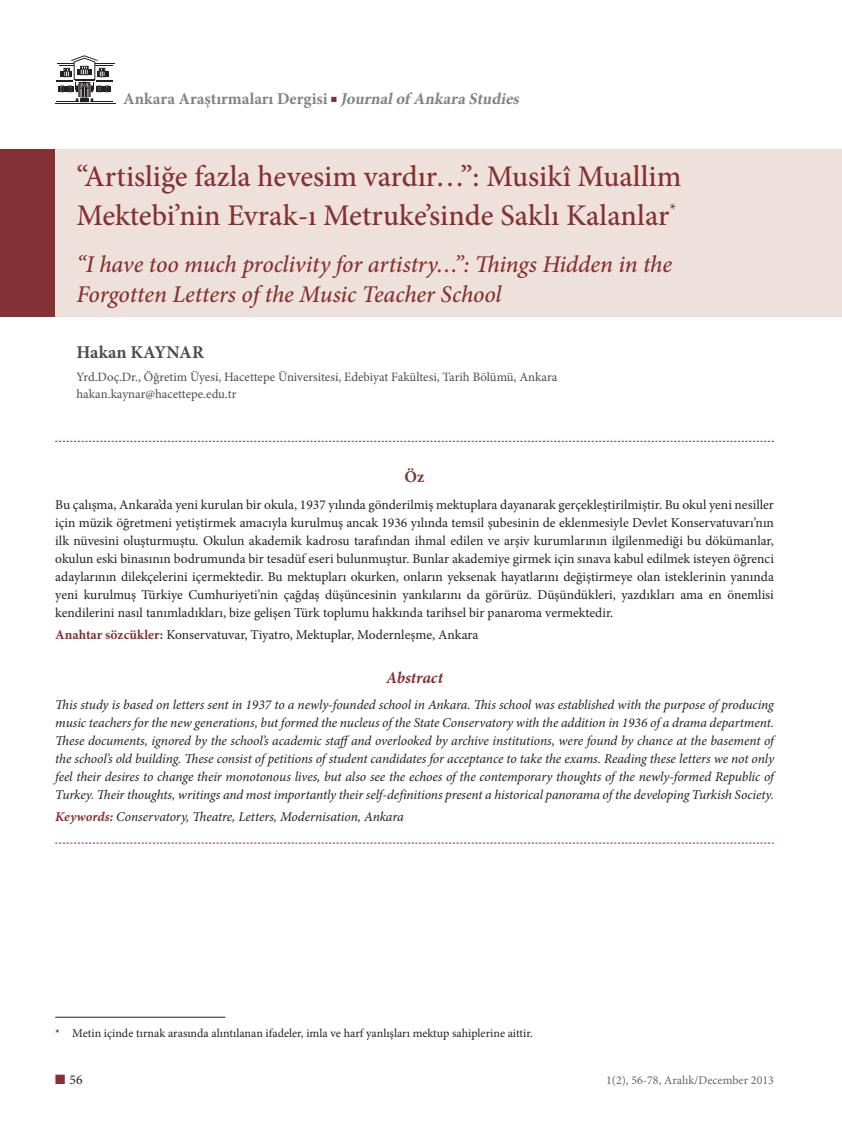
<style>
.page{position:relative;width:842px;height:1127px;background:#fff}
.page>*{position:absolute;margin:0;border:0;box-sizing:border-box;transform-origin:0 0}
.t1{font:500 30px/39px "Minion Pro";color:#843034}
.t2{font:italic 500 24px/30px "Minion Pro";letter-spacing:-.005em;color:#843034}
.t3{font:700 18px "Minion Pro";letter-spacing:.005em;color:#4b4c4d}
.t4{font:700 16.5px "Minion Pro";color:#808285}
.t5{font:italic 700 16.5px "Minion Pro";letter-spacing:-.005em;color:#843034}
.t6{font:700 16.5px "Minion Pro";color:#843034}
.t7{font:13.5px/18px "Minion Pro";letter-spacing:-.005em;color:#231f20;text-align:justify}
.t8{font:italic 13.5px/18px "Minion Pro";letter-spacing:-.005em;color:#231f20;text-align:justify}
.t9{font:12.75px/17.2px "Minion Pro";color:#4b4c4d}
.t10{font:12px "Minion Pro";color:#231f20}
.t11{font:12px "Minion Pro";color:#636366}
.s1{color:#843034}
.s2{font-style:italic}
.s3{font-weight:700;color:#843034}
</style>
<div class="page">
<div style="left:0;top:149px;width:55px;height:168px;background:#843034"></div>
<div style="left:55px;top:149px;width:787px;height:168px;background:#eee1db"></div>
<hr style="left:55px;top:103px;width:60px;height:1px;background:#231f20">
<svg style="left:56px;top:55px;width:59px;height:48px"></svg>
<svg style="left:55px;top:441px;width:719px;height:1px"></svg>
<svg style="left:55px;top:843px;width:719px;height:1px"></svg>
<hr style="left:55px;top:1017px;width:170px;height:1px;background:#231f20">
<p class="t4" style="left:123px;top:87px;width:401px">Ankara Araştırmaları Dergisi <span class="s1">■</span> <span class="s2">Journalof Ankara Studies</span></p>
<h1 class="t1" style="left:77px;top:157px;width:606px">“Artisliğe fazla hevesim vardır…”: Musikî Muallim<br>Mektebi’nin Evrak-ı Metruke’sinde Saklı Kalanlar<sup>*</sup></h1>
<h2 class="t2" style="left:77px;top:249px;width:597px">“I have too much proclivity for artistry…”: Things Hidden in the<br>Forgotten Letters of the Music Teacher School</h2>
<h3 class="t3" style="left:77px;top:339px;width:129px">Hakan Kayna r</h3>
<p class="t9" style="left:77px;top:368px;width:482px">Yrd.Doç.Dr., Öğretim Üyesi, Hacettepe Üniversitesi, Edebiyat Fakültesi, Tarih Bölümü, Ankara hakan.kaynar@hacettepe.edu.tr</p>
<p class="t6" style="left:405px;top:465px;width:21px">Öz</p>
<p class="t7" style="left:55px;top:496px;width:720px">Bu çalışma, Ankara’da yeni kurulan bir okula, 1937 yılında gönderilmiş mektuplara dayanarak gerçekleştirilmiştir. Bu okul yeni nesiller için müzik öğretmeni yetiştirmek amacıyla kurulmuş ancak 1936 yılında temsil şubesinin de eklenmesiyle Devlet Konservatuvarı’nın ilk nüvesini oluşturmuştu. Okulun akademik kadrosu tarafından ihmal edilen ve arşiv kurumlarının ilgilenmediği bu dökümanlar, okulun eski binasının bodrumunda bir tesadüf eseri bulunmuştur. Bunlar akademiye girmek için sınava kabul edilmek isteyen öğrenci adaylarının dilekçelerini içermektedir. Bu mektupları okurken, onların yeksenak hayatlarını değiştirmeye olan isteklerinin yanında yeni kurulmuş Türkiye Cumhuriyeti’nin çağdaş düşüncesinin yankılarını da görürüz. Düşündükleri, yazdıkları ama en önemlisi kendilerini nasıl tanımladıkları, bize gelişen Türk toplumu hakkında tarihsel bir panaroma vermektedir.</p>
<p class="t7" style="left:55px;top:626px;width:425px"><span class="s3">Anahtar sözcükler:</span> Konservatuvar, Tiyatro, Mektuplar, Modernleşme, Ankara</p>
<p class="t5" style="left:386px;top:666px;width:58px">Abstract</p>
<p class="t8" style="left:55px;top:696px;width:720px">This study is based on letters sent in 1937 to a newly-founded school in Ankara. This school was established with the purpose of producing music teachers for the new generations, but formed the nucleus of the State Conservatory with the addition in 1936 of a drama department.<br>These documents, ignored by the school’s academic staffand overlooked by archive institutions, were found by chance at the basement of the school’s old building. These consist of petitions of student candidates for acceptance to take the exams. Reading these letters we not only feel their desires to change their monotonous lives, but also see the echoes of the contemporary thoughts of the newly-formed Republic of Turkey. Their thoughts, writings and most importantly their self-definitions present a historical panorama of the developing Turkish Society.</p>
<p class="t8" style="left:55px;top:808px;width:350px"><span class="s3">Keywords:</span> Conservatory, Theatre, Letters, Modernisation, Ankara</p>
<p class="t10" style="left:55px;top:1025px;width:479px">* Metin içinde tırnak arasında alıntılanan ifadeler, imla ve harf yanlışları mektup sahiplerine aittir.</p>
<p class="t7" style="left:55px;top:1071px;width:29px"><span class="s1">■</span> 56</p>
<p class="t11" style="left:606px;top:1072px;width:169px">1(2), 56-78, Aralık/December 2013</p>
</div>
